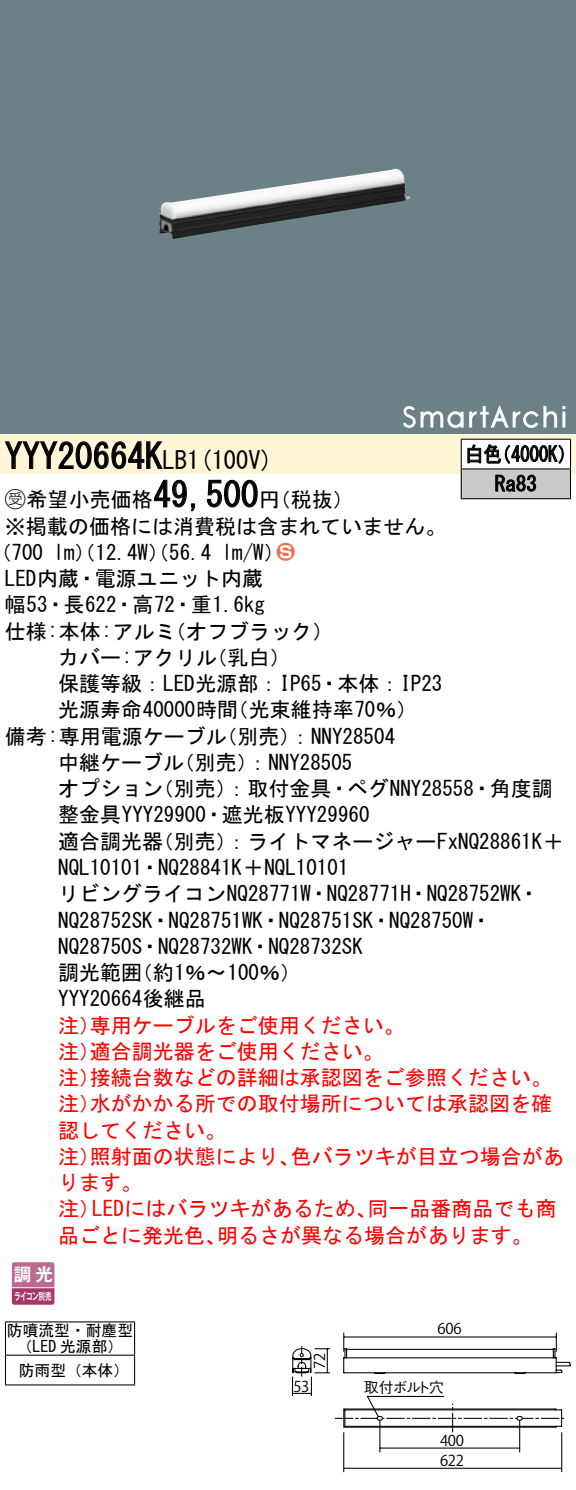
<style>
.page{position:relative;width:576px;height:1490px;background:#fff}
.page>*{position:absolute;margin:0;border:0;box-sizing:border-box;transform-origin:0 0}
.t1{font:35px "MS Gothic";color:#000}
.t2{font:24.5px "MS Gothic";color:#000}
.t3{font:21px/26.2px "MS Gothic";color:#000}
.t4{font:21px/26.2px "MS Gothic";color:#f00}
.t5{font:21px/29.8px "MS Gothic";color:#000;scale:.88 1}
.t6{font:21px "Ford Classification 1";color:#ed6d48}
.t7{font:17.5px "Gothic MB101 Pro De Bold 90 pv RKSJ H";color:#fff}
.t8{font:15.75px/16.4px "MS Gothic";color:#000;text-align:center}
.t9{font:15.05px/20.3px "ITC Avant Garde Std Bk 90 pv RKSJ H";letter-spacing:-.02em;color:#000}
.t10{font:14.7px "Gothic BBB Pro Medium 90 pv RKSJ H";letter-spacing:-.1em;color:#000}
.t11{font:10.15px "Gothic MB101 Pro De Bold 90 pv RKSJ H";letter-spacing:-.05em;color:#fff;scale:.65 1}
.s1{font-size:35px}
.s2{font-family:"Ford Classification 1"}
.s3{color:#fff}
</style>
<div class="page">
<div style="left:0;top:0;width:575px;height:404px;background:#6c8087"></div>
<img style="left:159px;top:169px;width:251px;height:70px">
<div style="left:0;top:404px;width:575px;height:30px;background:#6c8087"></div>
<svg style="left:403px;top:406px;width:60px;height:22px"></svg>
<svg style="left:469px;top:405px;width:96px;height:23px"></svg>
<div style="left:0;top:434px;width:575px;height:40px;background:#fff5d7"></div>
<svg style="left:5px;top:441px;width:158px;height:28px"></svg>
<svg style="left:154px;top:479px;width:42px;height:33px"></svg>
<svg style="left:207px;top:479px;width:51px;height:29px"></svg>
<svg style="left:12px;top:1262px;width:42px;height:43px;background:#b45883"></svg>
<hr style="left:12px;top:1287px;width:42px;height:1px;background:#fff">
<hr style="left:5px;top:1321px;width:130px;height:1px;background:#000">
<hr style="left:5px;top:1322px;width:1px;height:33px;background:#000">
<hr style="left:134px;top:1322px;width:1px;height:33px;background:#000">
<hr style="left:5px;top:1354px;width:130px;height:2px;background:#000">
<svg style="left:5px;top:1356px;width:1px;height:28px"></svg>
<svg style="left:134px;top:1356px;width:1px;height:28px"></svg>
<hr style="left:5px;top:1384px;width:130px;height:1px;background:#000">
<div style="left:461px;top:439px;width:109px;height:30px;background:#fff"></div>
<div style="left:461px;top:469px;width:109px;height:30px;background:#cacaca"></div>
<hr style="left:460px;top:439px;width:110px;height:1px;background:#000">
<hr style="left:569px;top:440px;width:2px;height:28px;background:#000">
<hr style="left:460px;top:468px;width:110px;height:2px;background:#000">
<svg style="left:460px;top:440px;width:1px;height:58px"></svg>
<hr style="left:569px;top:469px;width:2px;height:29px;background:#000">
<hr style="left:460px;top:498px;width:110px;height:1px;background:#000">
<svg style="left:467px;top:444px;width:96px;height:20px"></svg>
<svg style="left:495px;top:475px;width:41px;height:17px"></svg>
<hr style="left:379px;top:1447px;width:140px;height:2px;background:#000">
<hr style="left:379px;top:1420px;width:1px;height:32px;background:#000">
<hr style="left:519px;top:1420px;width:1px;height:32px;background:#000">
<hr style="left:343px;top:1468px;width:218px;height:1px;background:#000">
<hr style="left:561px;top:1432px;width:1px;height:40px;background:#000">
<hr style="left:343px;top:1432px;width:1px;height:40px;background:#000">
<svg style="left:292px;top:1332px;width:278px;height:100px"></svg>
<h1 class="t1" style="left:5px;top:439px;width:142px">YYY20664</h1>
<p class="t2" style="left:145px;top:448px;width:129px"><span class="s1">K</span>LB (1 100 (V</p>
<h1 class="t1" style="left:153px;top:477px;width:106px">49,500</h1>
<p class="t3" style="left:5px;top:486px;width:442px"><span class="s2">B</span>希望小売価格<br>※掲載の価格には消費税は含まれていません。</p>
<p class="t6" style="left:277px;top:541px;width:19px">2<span class="s3">3</span></p>
<p class="t3" style="left:259px;top:486px;width:96px">（円税抜(</p>
<p class="t3" style="left:222px;top:539px;width:64px">l m (W/</p>
<p class="t3" style="left:-9px;top:539px;width:54px">（700</p>
<p class="t3" style="left:5px;top:565px;width:259px">LED内蔵・電源ユニット内蔵</p>
<p class="t3" style="left:5px;top:592px;width:261px">幅53・長622・高72・重1.6kg</p>
<p class="t3" style="left:165px;top:618px;width:170px">（オフブラック(</p>
<p class="t3" style="left:54px;top:539px;width:159px">lm）（12.4 ）（W 56.4</p>
<p class="t3" style="left:5px;top:618px;width:172px">仕様:本体:アルミ</p>
<p class="t5" style="left:494px;top:439px;width:49px;text-indent:-30px">白色<br>Ra83</p>
<p class="t5" style="left:492px;top:439px;width:96px">（4000 (K</p>
<p class="t3" style="left:58px;top:644px;width:160px">カバー:アクリル</p>
<p class="t3" style="left:58px;top:670px;width:385px">保護等級：LED光源部：IP65・本体：IP23</p>
<p class="t3" style="left:227px;top:697px;width:191px">（光束維持率70％(</p>
<p class="t3" style="left:206px;top:644px;width:86px">（乳白(</p>
<p class="t3" style="left:216px;top:697px;width:180px;text-indent:-158px">光源寿命40000時間<br>（別売：） NNY28504</p>
<p class="t3" style="left:174px;top:723px;width:180px;text-indent:-169px">備考:専用電源ケーブル<br>（別売：） NNY28505</p>
<p class="t3" style="left:153px;top:749px;width:401px;text-indent:-94px">中継ケーブル<br>（別売：）取付金具・ペグNNY28558・角度調</p>
<p class="t3" style="left:58px;top:775px;width:106px">オプション</p>
<p class="t3" style="left:58px;top:802px;width:313px">整金具YYY29900・遮光板YYY29960</p>
<p class="t3" style="left:153px;top:828px;width:412px">（別売：）ライトマネージャーFxNQ28861 ＋K</p>
<p class="t3" style="left:58px;top:828px;width:106px">適合調光器</p>
<p class="t3" style="left:58px;top:854px;width:292px">NQL10101・NQ28841 ＋K NQL10101</p>
<p class="t3" style="left:58px;top:880px;width:483px">リビングライコンNQ28771 ・W NQ28771 ・H NQ28752WK・</p>
<p class="t3" style="left:58px;top:907px;width:435px">NQ28752SK・NQ28751WK・NQ28751SK・NQ28750 ・W</p>
<p class="t3" style="left:58px;top:933px;width:306px">NQ28750 ・S NQ28732WK・NQ28732SK</p>
<p class="t3" style="left:132px;top:959px;width:171px">（約1％〜100％(</p>
<p class="t3" style="left:58px;top:959px;width:149px">調光範囲<br>YYY20664後継品</p>
<p class="t4" style="left:90px;top:1012px;width:316px">専用ケーブルをご使用ください。</p>
<p class="t4" style="left:90px;top:1012px;width:295px;text-indent:-32px">注）<br>適合調光器をご使用ください。</p>
<p class="t4" style="left:90px;top:1038px;width:463px;text-indent:-32px">注）<br>接続台数などの詳細は承認図をご参照ください。</p>
<p class="t4" style="left:90px;top:1064px;width:463px;text-indent:-32px">注）<br>水がかかる所での取付場所については承認図を確</p>
<p class="t4" style="left:58px;top:1090px;width:169px">注）<br>認してください。</p>
<p class="t4" style="left:290px;top:1143px;width:275px">色バラツキが目立つ場合があ</p>
<p class="t4" style="left:90px;top:1143px;width:211px">照射面の状態により、</p>
<p class="t4" style="left:58px;top:1143px;width:85px">注）<br>ります。</p>
<p class="t4" style="left:92px;top:1195px;width:286px">LEDにはバラツキがあるため、</p>
<p class="t4" style="left:367px;top:1195px;width:190px">同一品番商品でも商</p>
<p class="t4" style="left:58px;top:1195px;width:43px">注）</p>
<p class="t4" style="left:58px;top:1222px;width:169px">品ごとに発光色、</p>
<p class="t4" style="left:217px;top:1222px;width:317px">明るさが異なる場合があります。</p>
<p class="t7" style="left:14px;top:1260px;width:41px">調光</p>
<p class="t11" style="left:14px;top:1288px;width:59px">ライコン別売</p>
<p class="t8" style="left:7px;top:1322px;width:128px">防噴流型・耐塵型（LED 光源部(</p>
<p class="t8" style="left:19px;top:1362px;width:112px">防雨型（本体(</p>
<p class="t9" style="left:309px;top:1369px;width:18px;rotate:-90deg">72</p>
<p class="t9" style="left:293px;top:1376px;width:18px">53</p>
<p class="t9" style="left:437px;top:1319px;width:26px">606</p>
<p class="t10" style="left:364px;top:1375px;width:82px">取付ボルト穴</p>
<p class="t9" style="left:440px;top:1431px;width:26px">400<br>622</p>
</div>
